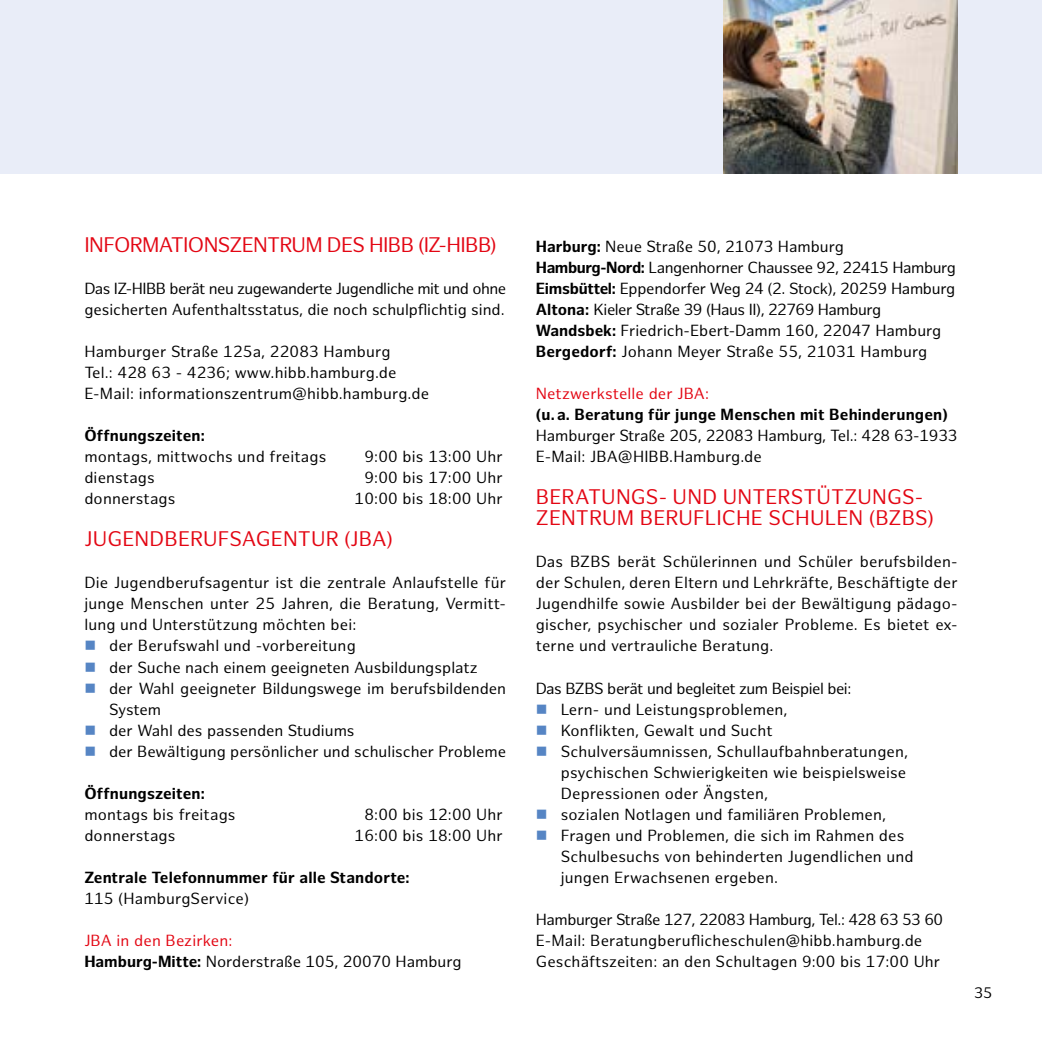
<style>
.page{position:relative;width:1042px;height:1042px;background:#fff}
.page>*{position:absolute;margin:0;border:0;box-sizing:border-box;transform-origin:0 0}
.H1{font:20.65px/21px "Hamburg Sans";color:#e30613}
.H1-2{font:20.65px "Hamburg Sans";letter-spacing:-.035em;color:#e30613}
.Fließtext{font:15.75px/21px "Hamburg Sans";color:#000;text-align:justify}
.Fließtext-2{font:15.75px "Hamburg Sans";letter-spacing:-.03em;color:#000}
.Taburechts{font:15.75px "Hamburg Sans";letter-spacing:.01em;color:#000}
.t1{font:700 15.75px "Hamburg Sans";letter-spacing:.01em;color:#000}
.Fließtext-3{font:15.75px/21px "Hamburg Sans";letter-spacing:-.025em;color:#000}
.Fließtext-4{font:15.75px "Hamburg Sans";letter-spacing:-.02em;color:#000}
.H2{font:15.75px "Hamburg Sans";letter-spacing:.01em;color:#e30613}
.Fließtext-5{font:15.75px "Hamburg Sans";letter-spacing:.01em;color:#e30613}
.t2{font:14.88px "Hamburg Sans";color:#000}
.s1{font-weight:700}
</style>
<div class="page">
<div style="left:0;top:0;width:1042px;height:174px;background:#e9edf8"></div>
<img style="left:723px;top:0;width:234px;height:174px">
<h2 class="H1-2" style="left:84px;top:233px;width:414px">INFORMATIONSZENTRUM DES HIBB (IZ-HIBB)</h2>
<p class="Fließtext-3" style="left:84px;top:279px;width:423px">Das IZ-HIBB berät neu zugewanderte Jugendliche mit und ohne gesicherten Aufenthaltsstatus, die noch schulpflichtig sind.</p>
<p class="Fließtext" style="left:84px;top:342px;width:308px">Hamburger Straße 125a, 22083 Hamburg</p>
<p class="Fließtext" style="left:84px;top:363px;width:314px">Tel.: 428 63 - 4236; www.hibb.hamburg.de</p>
<p class="Fließtext" style="left:84px;top:384px;width:346px">E-Mail: informationszentrum@hibb.hamburg.de</p>
<h3 class="t1" style="left:84px;top:427px;width:122px">Öffnungszeiten:</h3>
<p class="Taburechts" style="left:84px;top:448px;width:244px">montags, mittwochs und freitags</p>
<p class="Taburechts" style="left:364px;top:448px;width:140px">9:00 bis 13:00 Uhr</p>
<p class="Taburechts" style="left:84px;top:469px;width:72px">dienstags</p>
<p class="Taburechts" style="left:364px;top:469px;width:140px">9:00 bis 17:00 Uhr</p>
<p class="Taburechts" style="left:84px;top:490px;width:93px">donnerstags</p>
<p class="Taburechts" style="left:355px;top:490px;width:150px">10:00 bis 18:00 Uhr</p>
<h2 class="H1" style="left:84px;top:529px;width:310px">JUGENDBERUFSAGENTUR (JBA)</h2>
<p class="Fließtext" style="left:84px;top:573px;width:423px">Die Jugendberufsagentur ist die zentrale Anlaufstelle für junge Menschen unter 25 Jahren, die Beratung, Vermitt&shy;lung und Unterstützung möchten bei:</p>
<p class="Fließtext" style="left:109px;top:636px;width:248px">der Berufswahl und -vorbereitung</p>
<p class="Fließtext" style="left:109px;top:657px;width:370px">der Suche nach einem geeigneten Ausbildungsplatz</p>
<p class="Fließtext" style="left:109px;top:678px;width:398px">der Wahl geeigneter Bildungswege im berufsbildenden<br>System</p>
<p class="Fließtext" style="left:109px;top:720px;width:247px">der Wahl des passenden Studiums</p>
<p class="Fließtext" style="left:109px;top:741px;width:398px">der Bewältigung persönlicher und schulischer Probleme</p>
<h3 class="t1" style="left:84px;top:784px;width:122px">Öffnungszeiten:</h3>
<p class="Taburechts" style="left:84px;top:805px;width:153px">montags bis freitags</p>
<p class="Taburechts" style="left:364px;top:805px;width:140px">8:00 bis 12:00 Uhr</p>
<p class="Taburechts" style="left:84px;top:826px;width:93px">donnerstags</p>
<p class="Taburechts" style="left:355px;top:826px;width:150px">16:00 bis 18:00 Uhr</p>
<h3 class="t1" style="left:84px;top:868px;width:327px">Zentrale Telefonnummer für alle Standorte:</h3>
<p class="Fließtext" style="left:84px;top:888px;width:166px">115 (HamburgService)</p>
<p class="Fließtext-5" style="left:84px;top:931px;width:149px">JBA in den Bezirken:</p>
<p class="Fließtext" style="left:84px;top:951px;width:379px"><span class="s1">Hamburg-Mitte:</span> Norderstraße 105, 20070 Hamburg</p>
<p class="Fließtext" style="left:536px;top:237px;width:309px"><span class="s1">Harburg:</span> Neue Straße 50, 21073 Hamburg</p>
<p class="Fließtext-2" style="left:536px;top:259px;width:421px"><span class="s1">Hamburg-Nord:</span> Langenhorner Chaussee 92, 22415 Hamburg</p>
<p class="Fließtext-4" style="left:536px;top:280px;width:421px"><span class="s1">Eimsbüttel:</span> Eppendorfer Weg 24 (2. Stock), 20259 Hamburg</p>
<p class="Fließtext-2" style="left:536px;top:301px;width:347px"><span class="s1">Altona:</span> Kieler Straße 39 (Haus II), 22769 Hamburg</p>
<p class="Fließtext" style="left:536px;top:321px;width:407px"><span class="s1">Wandsbek:</span> Friedrich-Ebert-Damm 160, 22047 Hamburg</p>
<p class="Fließtext" style="left:536px;top:342px;width:393px"><span class="s1">Bergedorf:</span> Johann Meyer Straße 55, 21031 Hamburg</p>
<h3 class="H2" style="left:536px;top:385px;width:175px">Netzwerkstelle der JBA:</h3>
<h3 class="t1" style="left:536px;top:406px;width:413px">(u. a. Beratung für junge Menschen mit Behinderungen)</h3>
<p class="Fließtext" style="left:536px;top:426px;width:423px">Hamburger Straße 205, 22083 Hamburg, Tel.: 428 63-1933</p>
<p class="Fließtext" style="left:536px;top:447px;width:228px">E-Mail: JBA@HIBB.Hamburg.de</p>
<h2 class="H1" style="left:536px;top:487px;width:400px">BERATUNGS- UND UNTERSTÜTZUNGS-<br>ZENTRUM BERUFLICHE SCHULEN (BZBS)</h2>
<p class="Fließtext" style="left:536px;top:552px;width:423px">Das BZBS berät Schülerinnen und Schüler berufsbilden&shy;der Schulen, deren Eltern und Lehrkräfte, Beschäftigte der Jugendhilfe sowie Ausbilder bei der Bewältigung pädago&shy;gischer, psychischer und sozialer Probleme. Es bietet ex&shy;terne und vertrauliche Beratung.</p>
<p class="Fließtext-2" style="left:536px;top:679px;width:317px">Das BZBS berät und begleitet zum Beispiel bei:</p>
<p class="Fließtext" style="left:561px;top:699px;width:228px">Lern- und Leistungsproblemen,</p>
<p class="Fließtext" style="left:561px;top:720px;width:214px">Konflikten, Gewalt und Sucht</p>
<p class="Fließtext" style="left:561px;top:741px;width:349px">Schulversäumnissen, Schullaufbahnberatungen, psychischen Schwierigkeiten wie beispielsweise Depressionen oder Ängsten,</p>
<p class="Fließtext" style="left:561px;top:804px;width:327px">sozialen Notlagen und familiären Problemen,</p>
<p class="Fließtext" style="left:561px;top:825px;width:354px;text-align:left">Fragen und Problemen, die sich im Rahmen des<br>Schulbesuchs von behinderten Jugendlichen und jungen Erwachsenen ergeben.</p>
<p class="Fließtext-2" style="left:536px;top:910px;width:409px">Hamburger Straße 127, 22083 Hamburg, Tel.: 428 63 53 60</p>
<p class="Fließtext" style="left:536px;top:930px;width:388px">E-Mail: Beratungberuflicheschulen@hibb.hamburg.de</p>
<p class="Fließtext" style="left:536px;top:951px;width:406px">Geschäftszeiten: an den Schultagen 9:00 bis 17:00 Uhr</p>
<p class="t2" style="left:974px;top:984px;width:20px">35</p>
</div>
